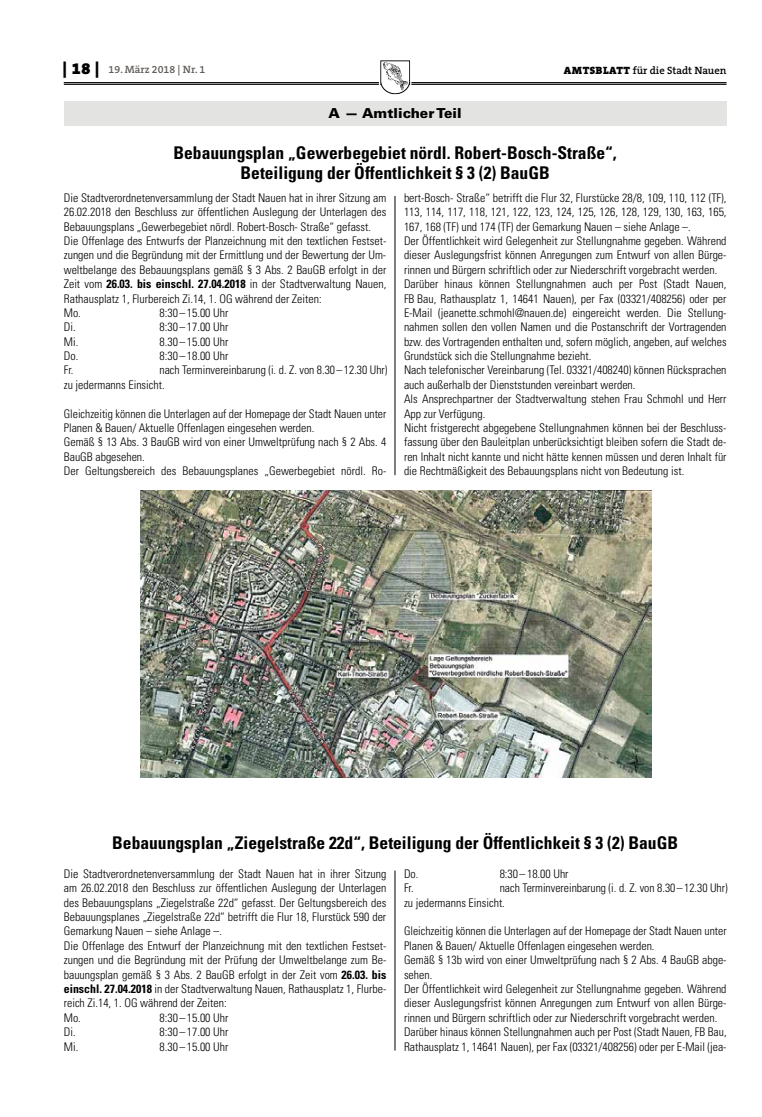
<style>
.page{position:relative;width:762px;height:1117px;background:#fff}
.page>*{position:absolute;margin:0;border:0;box-sizing:border-box;transform-origin:0 0}
.t1{font:700 condensed 17.5px/20px "Univers";color:#000;text-align:center}
.t2{font:900 13.75px "Univers";letter-spacing:.005em;color:#000}
.t3{font:300 condensed 11.88px/14.4px "Univers";color:#000}
.t4{font:600 10.62px "The Serif B W6";color:#000}
.t5{font:600 10.62px "The Serif B W6";color:#615c58}
.s1{font-family:"The Serif B W9";font-weight:900;font-size:16.25px;color:#000}
.s2{font-family:"The Serif B W9";font-weight:900}
.s3{font-weight:700}
</style>
<div class="page">
<hr style="left:64px;top:82px;width:662px;height:1px;background:#000">
<hr style="left:64px;top:84px;width:662px;height:1px;background:#000">
<svg style="left:378px;top:60px;width:34px;height:35px"></svg>
<div style="left:64px;top:101px;width:662px;height:25px;background:#e3e3e2"></div>
<hr style="left:395px;top:196px;width:1px;height:279px;background:#000">
<img style="left:141px;top:490px;width:510px;height:287px">
<hr style="left:395px;top:870px;width:1px;height:180px;background:#000">
<p class="t5" style="left:63px;top:63px;width:144px"><span class="s1">| 18 |</span> 19. März 2018 | Nr. 1</p>
<p class="t4" style="left:564px;top:63px;width:164px"><span class="s2">AMTSBLATT</span> für die Stadt Nauen</p>
<p class="t2" style="left:328px;top:104px;width:135px">A — Amtlicher Teil</p>
<h1 class="t1" style="left:173px;top:142px;width:445px">Bebauungsplan „Gewerbegebiet nördl. Robert-Bosch-Straße“,<br>Beteiligung der Öffentlichkeit § 3 (2) BauGB</h1>
<p class="t3" style="left:64px;top:190px;width:324px">Die Stadtverordnetenversammlung der Stadt Nauen hat in ihrer Sitzung am 26.02.2018 den Beschluss zur öffentlichen Auslegung der Unterlagen des Bebauungsplans „Gewerbegebiet nördl. Robert-Bosch- Straße“ gefasst.<br>Die Offenlage des Entwurfs der Planzeichnung mit den textlichen Festset&shy;zungen und die Begründung mit der Ermittlung und der Bewertung der Um&shy;weltbelange des Bebauungsplans gemäß § 3 Abs. 2 BauGB erfolgt in der Zeit vom <span class="s3">26.03. bis einschl. 27.04.2018</span> in der Stadtverwaltung Nauen, Rathausplatz 1, Flurbereich Zi.14, 1. OG während der Zeiten:<br>Mo.</p>
<p class="t3" style="left:404px;top:190px;width:324px">bert-Bosch- Straße“ betrifft die Flur 32, Flurstücke 28/8, 109, 110, 112 (TF), 113, 114, 117, 118, 121, 122, 123, 124, 125, 126, 128, 129, 130, 163, 165, 167, 168 (TF) und 174 (TF) der Gemarkung Nauen – siehe Anlage –.<br>Der Öffentlichkeit wird Gelegenheit zur Stellungnahme gegeben. Während dieser Auslegungsfrist können Anregungen zum Entwurf von allen Bürge&shy;rinnen und Bürgern schriftlich oder zur Niederschrift vorgebracht werden.<br>Darüber hinaus können Stellungnahmen auch per Post (Stadt Nauen, FB Bau, Rathausplatz 1, 14641 Nauen), per Fax (03321/408256) oder per E-Mail (jeanette.schmohl@nauen.de) eingereicht werden. Die Stellung&shy;nahmen sollen den vollen Namen und die Postanschrift der Vortragenden bzw. des Vortragenden enthalten und, sofern möglich, angeben, auf welches Grundstück sich die Stellungnahme bezieht.<br>Nach telefonischer Vereinbarung (Tel. 03321/408240) können Rücksprachen auch außerhalb der Dienststunden vereinbart werden.<br>Als Ansprechpartner der Stadtverwaltung stehen Frau Schmohl und Herr App zur Verfügung.<br>Nicht fristgerecht abgegebene Stellungnahmen können bei der Beschluss&shy;fassung über den Bauleitplan unberücksichtigt bleiben sofern die Stadt de&shy;ren Inhalt nicht kannte und nicht hätte kennen müssen und deren Inhalt für die Rechtmäßigkeit des Bebauungsplans nicht von Bedeutung ist.</p>
<p class="t3" style="left:159px;top:305px;width:70px">8:30–15.00 Uhr</p>
<p class="t3" style="left:64px;top:320px;width:13px">Di.</p>
<p class="t3" style="left:159px;top:320px;width:70px">8:30–17.00 Uhr</p>
<p class="t3" style="left:64px;top:334px;width:16px">Mi.</p>
<p class="t3" style="left:159px;top:334px;width:70px">8.30–15.00 Uhr</p>
<p class="t3" style="left:64px;top:348px;width:16px">Do.</p>
<p class="t3" style="left:159px;top:348px;width:70px">8:30–18.00 Uhr</p>
<p class="t3" style="left:64px;top:363px;width:11px">Fr.</p>
<p class="t3" style="left:64px;top:363px;width:325px;text-indent:96px">nach Terminvereinbarung (i. d. Z. von 8.30– 12.30 Uhr) zu jedermanns Einsicht.</p>
<p class="t3" style="left:64px;top:406px;width:324px">Gleichzeitig können die Unterlagen auf der Homepage der Stadt Nauen unter Planen &amp; Bauen/ Aktuelle Offenlagen eingesehen werden.<br>Gemäß § 13 Abs. 3 BauGB wird von einer Umweltprüfung nach § 2 Abs. 4<br>BauGB abgesehen.<br>Der Geltungsbereich des Bebauungsplanes „Gewerbegebiet nördl. Ro-</p>
<h1 class="t1" style="left:112px;top:832px;width:567px">Bebauungsplan „Ziegelstraße 22d“, Beteiligung der Öffentlichkeit § 3 (2) BauGB</h1>
<p class="t3" style="left:64px;top:866px;width:324px">Die Stadtverordnetenversammlung der Stadt Nauen hat in ihrer Sitzung am 26.02.2018 den Beschluss zur öffentlichen Auslegung der Unterlagen des Bebauungsplans „Ziegelstraße 22d“ gefasst. Der Geltungsbereich des Bebauungsplanes „Ziegelstraße 22d“ betrifft die Flur 18, Flurstück 590 der Gemarkung Nauen – siehe Anlage –.<br>Die Offenlage des Entwurf der Planzeichnung mit den textlichen Festset&shy;zungen und die Begründung mit der Prüfung der Umweltbelange zum Be&shy;bauungsplan gemäß § 3 Abs. 2 BauGB erfolgt in der Zeit vom <span class="s3">26.03. bis einschl. 27.04.2018</span> in der Stadtverwaltung Nauen, Rathausplatz 1, Flurbe&shy;reich Zi.14, 1. OG während der Zeiten:<br>Mo.</p>
<p class="t3" style="left:404px;top:866px;width:16px">Do.</p>
<p class="t3" style="left:500px;top:866px;width:70px">8:30 –18.00 Uhr</p>
<p class="t3" style="left:404px;top:880px;width:11px">Fr.</p>
<p class="t3" style="left:404px;top:880px;width:325px;text-indent:96px">nach Terminvereinbarung (i. d. Z. von 8.30– 12.30 Uhr) zu jedermanns Einsicht.</p>
<p class="t3" style="left:404px;top:923px;width:324px">Gleichzeitig können die Unterlagen auf der Homepage der Stadt Nauen unter Planen &amp; Bauen/ Aktuelle Offenlagen eingesehen werden.<br>Gemäß § 13b wird von einer Umweltprüfung nach § 2 Abs. 4 BauGB abge&shy;sehen.<br>Der Öffentlichkeit wird Gelegenheit zur Stellungnahme gegeben. Während dieser Auslegungsfrist können Anregungen zum Entwurf von allen Bürge&shy;rinnen und Bürgern schriftlich oder zur Niederschrift vorgebracht werden.<br>Darüber hinaus können Stellungnahmen auch per Post (Stadt Nauen, FB Bau, Rathausplatz 1, 14641 Nauen), per Fax (03321/408256) oder per E-Mail (jea-</p>
<p class="t3" style="left:159px;top:1010px;width:70px">8:30–15.00 Uhr</p>
<p class="t3" style="left:64px;top:1024px;width:13px">Di.</p>
<p class="t3" style="left:159px;top:1024px;width:70px">8:30–17.00 Uhr</p>
<p class="t3" style="left:64px;top:1038px;width:16px">Mi.</p>
<p class="t3" style="left:159px;top:1038px;width:70px">8.30–15.00 Uhr</p>
</div>
